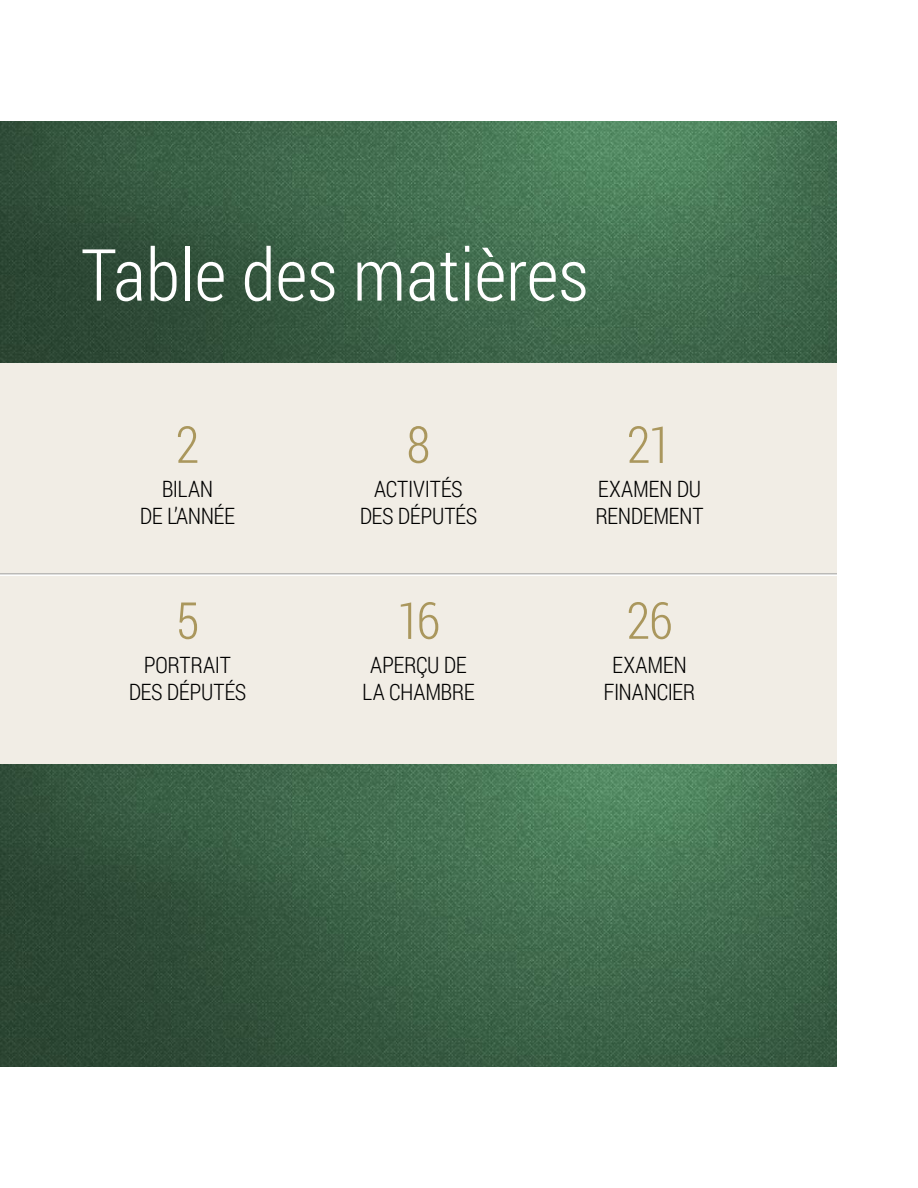
<style>
.page{position:relative;width:918px;height:1188px;background:#fff}
.page>*{position:absolute;margin:0;border:0;box-sizing:border-box;transform-origin:0 0}
.t1{font:300 72px "Roboto Condensed";color:#fff}
.t2{font:300 51px "Roboto Condensed";color:#aa975d}
.t3{font:300 22.5px/27px "Roboto Condensed";letter-spacing:-.015em;color:#000;text-align:center}
</style>
<div class="page">
<img style="left:0;top:122px;width:837px;height:241px">
<img style="left:0;top:764px;width:837px;height:302px">
<div style="left:0;top:363px;width:837px;height:401px;background:#f1ede5"></div>
<hr style="left:0;top:574px;width:837px;height:2px;background:#fff">
<h1 class="t1" style="left:81px;top:225px;width:509px">Table des matières</h1>
<h2 class="t2" style="left:175px;top:409px;width:26px">2</h2>
<p class="t3" style="left:140px;top:475px;width:97px">BILAN<br>DE L’ANNÉE</p>
<h2 class="t2" style="left:175px;top:585px;width:26px">5</h2>
<p class="t3" style="left:129px;top:651px;width:119px">PORTRAIT<br>DES DÉPUTÉS</p>
<h2 class="t2" style="left:406px;top:409px;width:26px">8</h2>
<p class="t3" style="left:360px;top:475px;width:119px">ACTIVITÉS<br>DES DÉPUTÉS</p>
<h2 class="t2" style="left:397px;top:585px;width:45px">16</h2>
<p class="t3" style="left:362px;top:651px;width:114px">APERÇU DE<br>LA CHAMBRE</p>
<h2 class="t2" style="left:627px;top:409px;width:47px">21</h2>
<p class="t3" style="left:595px;top:475px;width:110px;text-align:left">EXAMEN DU<br>RENDEMENT</p>
<h2 class="t2" style="left:626px;top:585px;width:48px">26</h2>
<p class="t3" style="left:604px;top:651px;width:93px">EXAMEN<br>FINANCIER</p>
</div>
